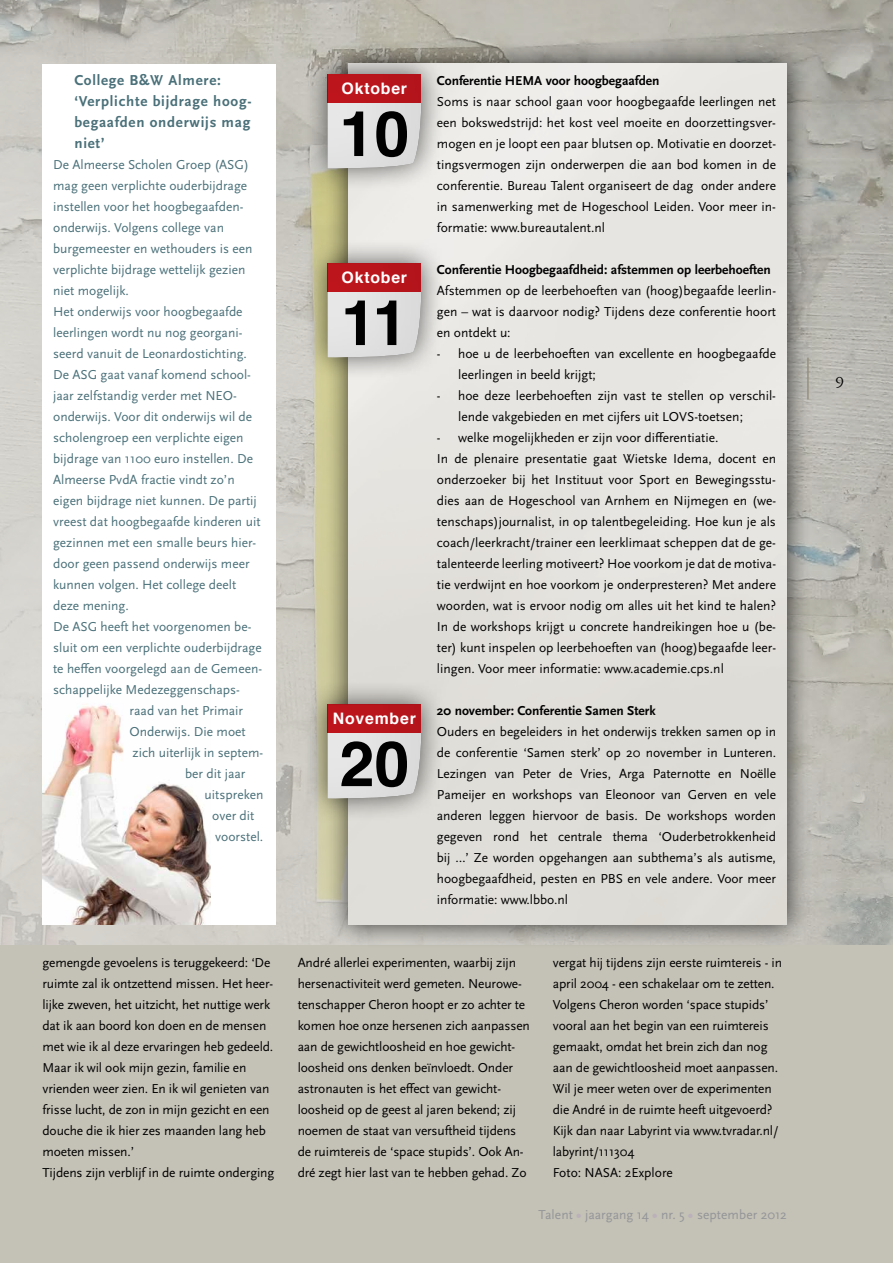
<style>
.page{position:relative;width:893px;height:1263px;background:#fff}
.page>*{position:absolute;margin:0;border:0;box-sizing:border-box;transform-origin:0 0}
.t1{font:700 62.85px "Helvetica";color:#000}
.t2{font:700 15.9px "Helvetica";letter-spacing:.05em;color:#fff}
.t3{font:700 15px/21px "Scala Sans OT";letter-spacing:.05em;color:#4a7079}
.t4{font:15px "Scala OT";color:#000}
.t5{font:13.5px/21px "Scala Sans OT";letter-spacing:-.01em;color:#000}
.t6{font:13.5px "Scala Sans OT";color:#4a7079}
.t7{font:700 13.5px "Scala Sans OT";color:#000}
.t8{font:13.5px "Scala Sans OT";color:#939598}
.s1{font-weight:700;color:#bab1ba}
</style>
<div class="page">
<img style="left:0;top:0;width:893px;height:946px">
<div style="left:0;top:946px;width:893px;height:317px;background:#c4c1b6"></div>
<div style="left:325px;top:40px;width:486px;height:909px;background:#000;opacity:.75"></div>
<img style="left:349px;top:64px;width:438px;height:861px">
<div style="left:303px;top:50px;width:142px;height:142px;background:#000;opacity:.6"></div>
<div style="left:326px;top:73px;width:96px;height:98px;background:#000;opacity:.15"></div>
<div style="left:327px;top:74px;width:94px;height:29px;background:#ba151c"></div>
<div style="left:303px;top:239px;width:142px;height:142px;background:#000;opacity:.6"></div>
<div style="left:326px;top:262px;width:96px;height:98px;background:#000;opacity:.15"></div>
<div style="left:327px;top:263px;width:94px;height:29px;background:#ba151c"></div>
<div style="left:303px;top:680px;width:142px;height:142px;background:#000;opacity:.6"></div>
<div style="left:326px;top:703px;width:96px;height:98px;background:#000;opacity:.15"></div>
<div style="left:327px;top:704px;width:94px;height:29px;background:#ba151c"></div>
<div style="left:43px;top:64px;width:233px;height:861px;background:#fff"></div>
<img style="left:43px;top:704px;width:167px;height:221px">
<p class="t3" style="left:74px;top:69px;width:179px">College B&amp;W Almere: ‘Verplichte bijdrage hoog&shy;begaafden onderwijs mag niet’</p>
<p class="t6" style="left:53px;top:156px;width:197px">De Almeerse Scholen Groep (ASG)</p>
<p class="t6" style="left:53px;top:177px;width:196px">mag geen verplichte ouderbijdrage</p>
<p class="t6" style="left:53px;top:198px;width:192px">instellen voor het hoogbegaafden-</p>
<p class="t6" style="left:53px;top:219px;width:172px">onderwijs. Volgens college van</p>
<p class="t6" style="left:53px;top:240px;width:201px">burgemeester en wethouders is een</p>
<p class="t6" style="left:53px;top:261px;width:194px">verplichte bijdrage wettelijk gezien</p>
<p class="t6" style="left:53px;top:282px;width:77px">niet mogelijk.</p>
<p class="t6" style="left:53px;top:303px;width:191px">Het onderwijs voor hoogbegaafde</p>
<p class="t6" style="left:53px;top:324px;width:191px">leerlingen wordt nu nog georgani-</p>
<p class="t6" style="left:53px;top:345px;width:195px">seerd vanuit de Leonardostichting.</p>
<p class="t6" style="left:53px;top:366px;width:199px">De ASG gaat vanaf komend school-</p>
<p class="t6" style="left:53px;top:387px;width:185px">jaar zelfstandig verder met NEO-</p>
<p class="t6" style="left:53px;top:408px;width:201px">onderwijs. Voor dit onderwijs wil de</p>
<p class="t6" style="left:53px;top:429px;width:192px">scholengroep een verplichte eigen</p>
<p class="t6" style="left:53px;top:450px;width:201px">bijdrage van 1100 euro instellen. De</p>
<p class="t6" style="left:53px;top:471px;width:183px">Almeerse PvdA fractie vindt zo’n</p>
<p class="t6" style="left:53px;top:492px;width:205px">eigen bijdrage niet kunnen. De partij</p>
<p class="t6" style="left:53px;top:513px;width:209px">vreest dat hoogbegaafde kinderen uit</p>
<p class="t6" style="left:53px;top:534px;width:205px">gezinnen met een smalle beurs hier-</p>
<p class="t6" style="left:53px;top:555px;width:198px">door geen passend onderwijs meer</p>
<p class="t6" style="left:53px;top:576px;width:185px">kunnen volgen. Het college deelt</p>
<p class="t6" style="left:53px;top:597px;width:77px">deze mening.</p>
<p class="t6" style="left:53px;top:618px;width:200px">De ASG heeft het voorgenomen be-</p>
<p class="t6" style="left:53px;top:639px;width:210px">sluit om een verplichte ouderbijdrage</p>
<p class="t6" style="left:53px;top:660px;width:210px">te heffen voorgelegd aan de Gemeen-</p>
<p class="t6" style="left:53px;top:681px;width:188px">schappelijke Medezeggenschaps-</p>
<p class="t6" style="left:130px;top:702px;width:115px">raad van het Primair</p>
<p class="t6" style="left:130px;top:723px;width:118px">Onderwijs. Die moet</p>
<p class="t6" style="left:133px;top:744px;width:132px">zich uiterlijk in septem-</p>
<p class="t6" style="left:185px;top:765px;width:62px">ber dit jaar</p>
<p class="t6" style="left:205px;top:786px;width:60px">uitspreken</p>
<p class="t6" style="left:212px;top:807px;width:44px">over dit</p>
<p class="t6" style="left:215px;top:828px;width:50px">voorstel.</p>
<p class="t2" style="left:342px;top:75px;width:67px">Oktober</p>
<h1 class="t1" style="left:339px;top:83px;width:71px">10</h1>
<p class="t2" style="left:342px;top:264px;width:67px">Oktober</p>
<h1 class="t1" style="left:341px;top:272px;width:68px">11</h1>
<p class="t2" style="left:333px;top:705px;width:84px">November</p>
<h1 class="t1" style="left:339px;top:713px;width:71px">20</h1>
<p class="t7" style="left:437px;top:72px;width:224px">Conferentie HEMA voor hoogbegaafden</p>
<p class="t5" style="left:437px;top:91px;width:341px;text-align:justify">Soms is naar school gaan voor hoogbegaafde leerlingen net een bokswedstrijd: het kost veel moeite en doorzettingsver&shy;mogen en je loopt een paar blutsen op. Motivatie en doorzet&shy;tingsvermogen zijn onderwerpen die aan bod komen in de conferentie. Bureau Talent organiseert de dag onder andere in samenwerking met de Hogeschool Leiden. Voor meer in&shy;formatie: www.bureautalent.nl</p>
<p class="t7" style="left:437px;top:261px;width:336px">Conferentie Hoogbegaafdheid: afstemmen op leerbehoeften</p>
<p class="t5" style="left:437px;top:280px;width:341px;text-align:justify">Afstemmen op de leerbehoeften van (hoog)begaafde leerlin&shy;gen – wat is daarvoor nodig? Tijdens deze conferentie hoort en ontdekt u:</p>
<p class="t5" style="left:458px;top:343px;width:319px;text-indent:-21px">- hoe u de leerbehoeften van excellente en hoogbegaafde leerlingen in beeld krijgt;</p>
<p class="t5" style="left:458px;top:385px;width:319px;text-indent:-21px">- hoe deze leerbehoeften zijn vast te stellen op verschil&shy;lende vakgebieden en met cijfers uit LOVS-toetsen;</p>
<p class="t5" style="left:437px;top:427px;width:341px">- welke mogelijkheden er zijn voor differentiatie.<br>In de plenaire presentatie gaat Wietske Idema, docent en onderzoeker bij het Instituut voor Sport en Bewegingsstu&shy;dies aan de Hogeschool van Arnhem en Nijmegen en (we&shy;tenschaps)journalist, in op talentbegeleiding. Hoe kun je als coach/leerkracht/trainer een leerklimaat scheppen dat de ge&shy;talenteerde leerling motiveert? Hoe voorkom je dat de motiva&shy;tie verdwijnt en hoe voorkom je onderpresteren? Met andere woorden, wat is ervoor nodig om alles uit het kind te halen?<br>In de workshops krijgt u concrete handreikingen hoe u (be&shy;ter) kunt inspelen op leerbehoeften van (hoog)begaafde leer&shy;lingen. Voor meer informatie: www.academie.cps.nl</p>
<p class="t7" style="left:437px;top:702px;width:220px">20 november: Conferentie Samen Sterk</p>
<p class="t5" style="left:437px;top:721px;width:341px;text-align:justify">Ouders en begeleiders in het onderwijs trekken samen op in de conferentie ‘Samen sterk’ op 20 november in Lunteren.<br>Lezingen van Peter de Vries, Arga Paternotte en Noëlle Pameijer en workshops van Eleonoor van Gerven en vele anderen leggen hiervoor de basis. De workshops worden gegeven rond het centrale thema ‘Ouderbetrokkenheid bij …’ Ze worden opgehangen aan subthema’s als autisme, hoogbegaafdheid, pesten en PBS en vele andere. Voor meer informatie: www.lbbo.nl</p>
<p class="t5" style="left:43px;top:952px;width:233px">gemengde gevoelens is teruggekeerd: ‘De ruimte zal ik ontzettend missen. Het heer&shy;lijke zweven, het uitzicht, het nuttige werk dat ik aan boord kon doen en de mensen met wie ik al deze ervaringen heb gedeeld.<br>Maar ik wil ook mijn gezin, familie en vrienden weer zien. En ik wil genieten van frisse lucht, de zon in mijn gezicht en een douche die ik hier zes maanden lang heb moeten missen.’<br>Tijdens zijn verblijf in de ruimte onderging</p>
<p class="t5" style="left:298px;top:952px;width:234px">André allerlei experimenten, waarbij zijn hersenactiviteit werd gemeten. Neurowe&shy;tenschapper Cheron hoopt er zo achter te komen hoe onze hersenen zich aanpassen aan de gewichtloosheid en hoe gewicht&shy;loosheid ons denken beïnvloedt. Onder astronauten is het effect van gewicht&shy;loosheid op de geest al jaren bekend; zij noemen de staat van versuftheid tijdens de ruimtereis de ‘space stupids’. Ook An&shy;dré zegt hier last van te hebben gehad. Zo</p>
<p class="t5" style="left:553px;top:952px;width:231px">vergat hij tijdens zijn eerste ruimtereis - in april 2004 - een schakelaar om te zetten.<br>Volgens Cheron worden ‘space stupids’ vooral aan het begin van een ruimtereis gemaakt, omdat het brein zich dan nog aan de gewichtloosheid moet aanpassen.<br>Wil je meer weten over de experimenten die André in de ruimte heeft uitgevoerd?<br>Kijk dan naar Labyrint via www.tvradar.nl/ labyrint/111304<br>Foto: NASA: 2Explore</p>
<p class="t8" style="left:539px;top:1206px;width:249px">Talent <span class="s1">•</span> jaargang 14 <span class="s1">•</span> nr. 5 <span class="s1">•</span> september 2012</p>
<p class="t4" style="left:835px;top:370px;width:11px">9</p>
</div>
